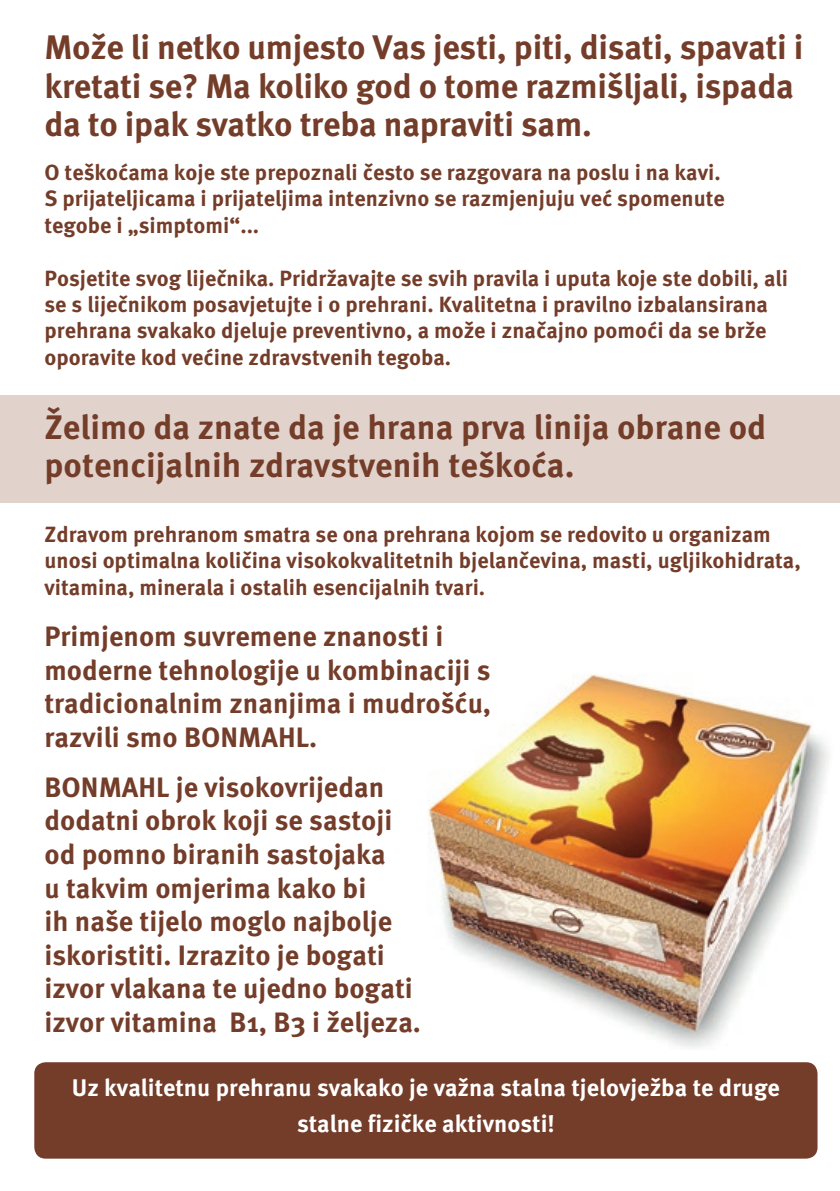
<style>
.page{position:relative;width:840px;height:1191px;background:#fff}
.page>*{position:absolute;margin:0;border:0;box-sizing:border-box;transform-origin:0 0}
.t1{font:700 34px/38px "Meta Pro";letter-spacing:-.01em;color:#743d2a}
.t2{font:700 28px/33.6px "Meta Pro";color:#743d2a}
.t3{font:700 24px/36px "Meta Pro";color:#fff;text-align:center}
.t4{font:700 22px/26.4px "Meta Pro";color:#743d2a}
</style>
<div class="page">
<div style="left:0;top:395px;width:839px;height:108px;background:#e1d3cc"></div>
<div style="left:34px;top:1062px;width:783px;height:96px;background:#743d2a;border-radius:11px"></div>
<img style="left:428px;top:674px;width:401px;height:374px">
<h1 class="t1" style="left:44px;top:30px;width:760px">Može li netko umjesto Vas jesti, piti, disati, spavati i kretati se? Ma koliko god o tome razmišljali, ispada da to ipak svatko treba napraviti sam.</h1>
<p class="t4" style="left:44px;top:160px;width:681px">O teškoćama koje ste prepoznali često se razgovara na poslu i na kavi.<br>S prijateljicama i prijateljima intenzivno se razmjenjuju već spomenute tegobe i „simptomi“...</p>
<p class="t4" style="left:44px;top:265px;width:744px">Posjetite svog liječnika. Pridržavajte se svih pravila i uputa koje ste dobili, ali se s liječnikom posavjetujte i o prehrani. Kvalitetna i pravilno izbalansirana prehrana svakako djeluje preventivno, a može i značajno pomoći da se brže oporavite kod većine zdravstvenih tegoba.</p>
<h1 class="t1" style="left:44px;top:409px;width:722px">Želimo da znate da je hrana prva linija obrane od potencijalnih zdravstvenih teškoća.</h1>
<p class="t4" style="left:44px;top:521px;width:757px">Zdravom prehranom smatra se ona prehrana kojom se redovito u organizam unosi optimalna količina visokokvalitetnih bjelančevina, masti, ugljikohidrata, vitamina, minerala i ostalih esencijalnih tvari.</p>
<p class="t2" style="left:44px;top:620px;width:448px">Primjenom suvremene znanosti i moderne tehnologije u kombinaciji s tradicionalnim znanjima i mudrošću, razvili smo BONMAHL.</p>
<p class="t2" style="left:44px;top:771px;width:378px">BONMAHL je visokovrijedan dodatni obrok koji se sastoji od pomno biranih sastojaka<br>u takvim omjerima kako bi<br>ih naše tijelo moglo najbolje iskoristiti. Izrazito je bogati izvor vlakana te ujedno bogati izvor vitamina B1, B3 i željeza.</p>
<p class="t3" style="left:72px;top:1070px;width:709px">Uz kvalitetnu prehranu svakako je važna stalna tjelovježba te druge stalne fizičke aktivnosti!</p>
</div>
